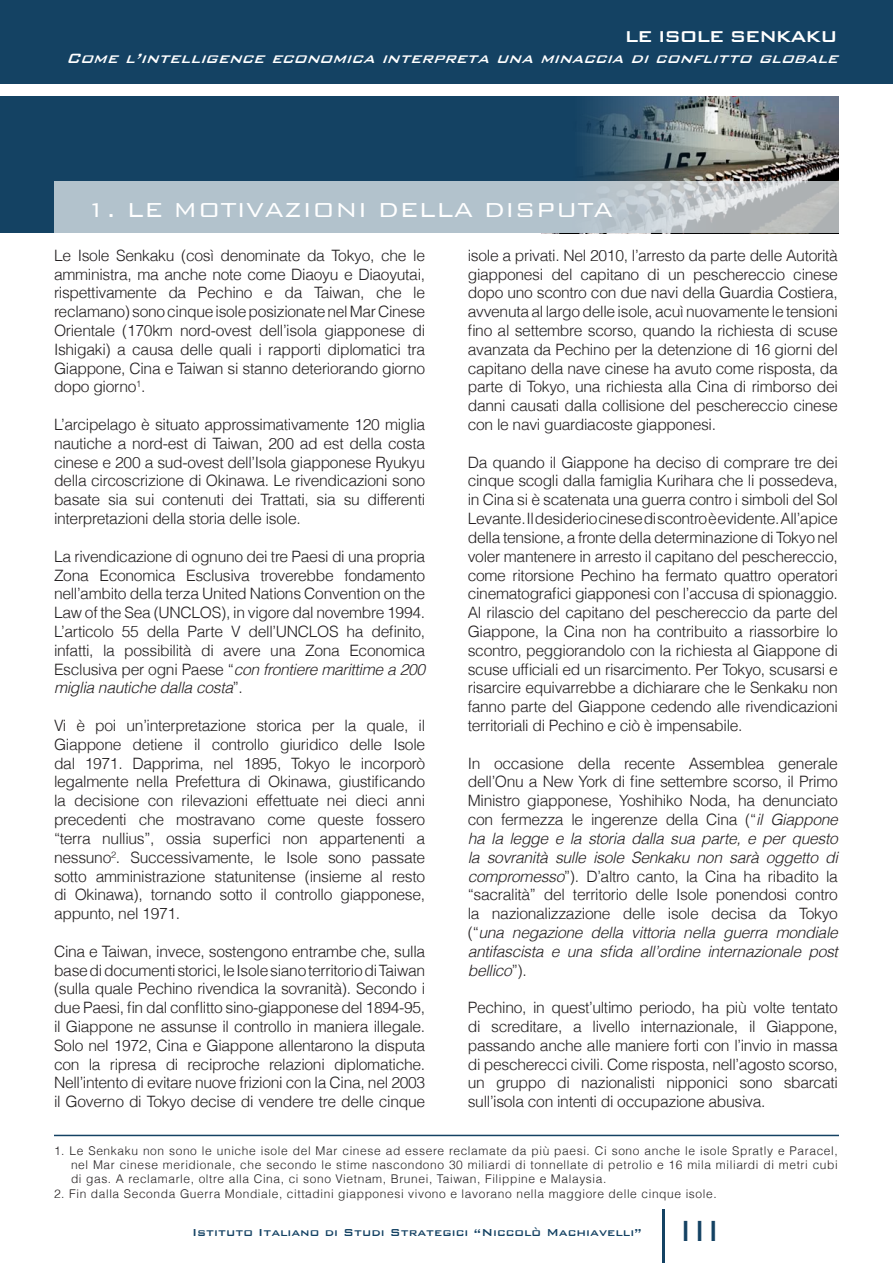
<style>
.page{position:relative;width:893px;height:1263px;background:#fff}
.page>*{position:absolute;margin:0;border:0;box-sizing:border-box;transform-origin:0 0}
.t1{font:300 39px "Bank Gothic";color:#144263}
.t2{font:300 27px "Bank Gothic";color:#fff}
.t3{font:500 21px "Bank Gothic";letter-spacing:-.08em;color:#fff}
.t4{font:italic 500 18px "Bank Gothic";color:#fff}
.t5{font:300 15.6px/18.8px "Helvetica";letter-spacing:-.02em;color:#231f20;text-align:justify}
.t6{font:500 13.5px "Bank Gothic";color:#144263}
.t7{font:300 12px/14.4px "Helvetica";letter-spacing:.05em;color:#231f20;text-align:justify}
.s1{font-style:italic}
</style>
<div class="page">
<hr style="left:663px;top:1210px;width:2px;height:53px;background:#144263">
<hr style="left:54px;top:1135px;width:785px;height:1px;background:#144263">
<div style="left:0;top:0;width:893px;height:83px;background:#144263"></div>
<svg style="left:0;top:97px;width:839px;height:136px;background:#2e526b"></svg>
<svg style="left:54px;top:182px;width:785px;height:51px;background:#b5c2ca"></svg>
<h3 class="t3" style="left:625px;top:20px;width:215px">LE ISOLE SENKAKU</h3>
<p class="t4" style="left:66px;top:45px;width:783px">Comel’intelligenceeconomicainterpretaunaminacciadiconflittoglobale</p>
<h2 class="t2" style="left:86px;top:189px;width:528px">1. LE MOTIVAZIONI DELLA DISPUTA</h2>
<p class="t5" style="left:468px;top:245px;width:372px">isole a privati. Nel 2010, l’arresto da parte delle Autorità giapponesi del capitano di un peschereccio cinese dopo uno scontro con due navi della Guardia Costiera, avvenuta al largo delle isole, acuì nuovamente le tensioni fino al settembre scorso, quando la richiesta di scuse avanzata da Pechino per la detenzione di 16 giorni del capitano della nave cinese ha avuto come risposta, da parte di Tokyo, una richiesta alla Cina di rimborso dei danni causati dalla collisione del peschereccio cinese con le navi guardiacoste giapponesi.</p>
<p class="t5" style="left:468px;top:452px;width:372px">Da quando il Giappone ha deciso di comprare tre dei cinque scogli dalla famiglia Kurihara che li possedeva, in Cina si è scatenata una guerra contro i simboli del Sol Levante. Il desiderio cinese di scontro è evidente. All’apice della tensione, a fronte della determinazione di Tokyo nel voler mantenere in arresto il capitano del peschereccio, come ritorsione Pechino ha fermato quattro operatori cinematografici giapponesi con l’accusa di spionaggio.<br>Al rilascio del capitano del peschereccio da parte del Giappone, la Cina non ha contribuito a riassorbire lo scontro, peggiorandolo con la richiesta al Giappone di scuse ufficiali ed un risarcimento. Per Tokyo, scusarsi e risarcire equivarrebbe a dichiarare che le Senkaku non fanno parte del Giappone cedendo alle rivendicazioni territoriali di Pechino e ciò è impensabile.</p>
<p class="t5" style="left:468px;top:753px;width:372px">In occasione della recente Assemblea generale dell’Onu a New York di fine settembre scorso, il Primo Ministro giapponese, Yoshihiko Noda, ha denunciato con fermezza le ingerenze della Cina (“<span class="s1">il Giappone ha la legge e la storia dalla sua parte, e per questo la sovranità sulle isole Senkaku non sarà oggetto di compromesso</span>”). D’altro canto, la Cina ha ribadito la “sacralità” del territorio delle Isole ponendosi contro la nazionalizzazione delle isole decisa da Tokyo (“<span class="s1">una negazione della vittoria nella guerra mondiale antifascista e una sfida all’ordine internazionale post bellico</span>”).</p>
<p class="t5" style="left:468px;top:997px;width:372px">Pechino, in quest’ultimo periodo, ha più volte tentato di screditare, a livello internazionale, il Giappone, passando anche alle maniere forti con l’invio in massa di pescherecci civili. Come risposta, nell’agosto scorso, un gruppo di nazionalisti nipponici sono sbarcati sull’isola con intenti di occupazione abusiva.</p>
<p class="t5" style="left:54px;top:245px;width:373px">Le Isole Senkaku (così denominate da Tokyo, che le amministra, ma anche note come Diaoyu e Diaoyutai, rispettivamente da Pechino e da Taiwan, che le reclamano) sono cinque isole posizionate nel Mar Cinese Orientale (170km nord-ovest dell’isola giapponese di Ishigaki) a causa delle quali i rapporti diplomatici tra Giappone, Cina e Taiwan si stanno deteriorando giorno dopo giorno<sup>1</sup>.</p>
<p class="t5" style="left:54px;top:414px;width:373px">L’arcipelago è situato approssimativamente 120 miglia nautiche a nord-est di Taiwan, 200 ad est della costa cinese e 200 a sud-ovest dell’Isola giapponese Ryukyu della circoscrizione di Okinawa. Le rivendicazioni sono basate sia sui contenuti dei Trattati, sia su differenti interpretazioni della storia delle isole.</p>
<p class="t5" style="left:54px;top:546px;width:373px">La rivendicazione di ognuno dei tre Paesi di una propria Zona Economica Esclusiva troverebbe fondamento nell’ambito della terza United Nations Convention on the Law of the Sea (UNCLOS), in vigore dal novembre 1994.<br>L’articolo 55 della Parte V dell’UNCLOS ha definito, infatti, la possibilità di avere una Zona Economica Esclusiva per ogni Paese “<span class="s1">con frontiere marittime a 200 miglia nautiche dalla costa</span>”.</p>
<p class="t5" style="left:54px;top:715px;width:373px">Vi è poi un’interpretazione storica per la quale, il Giappone detiene il controllo giuridico delle Isole dal 1971. Dapprima, nel 1895, Tokyo le incorporò legalmente nella Prefettura di Okinawa, giustificando la decisione con rilevazioni effettuate nei dieci anni precedenti che mostravano come queste fossero “terra nullius”, ossia superfici non appartenenti a nessuno<sup>2</sup>. Successivamente, le Isole sono passate sotto amministrazione statunitense (insieme al resto di Okinawa), tornando sotto il controllo giapponese, appunto, nel 1971.</p>
<p class="t5" style="left:54px;top:941px;width:373px">Cina e Taiwan, invece, sostengono entrambe che, sulla base di documenti storici, le Isole siano territorio di Taiwan (sulla quale Pechino rivendica la sovranità). Secondo i due Paesi, fin dal conflitto sino-giapponese del 1894-95, il Giappone ne assunse il controllo in maniera illegale.<br>Solo nel 1972, Cina e Giappone allentarono la disputa con la ripresa di reciproche relazioni diplomatiche.<br>Nell’intento di evitare nuove frizioni con la Cina, nel 2003 il Governo di Tokyo decise di vendere tre delle cinque</p>
<p class="t7" style="left:71px;top:1142px;width:768px;text-indent:-17px">1. Le Senkaku non sono le uniche isole del Mar cinese ad essere reclamate da più paesi. Ci sono anche le isole Spratly e Paracel, nel Mar cinese meridionale, che secondo le stime nascondono 30 miliardi di tonnellate di petrolio e 16 mila miliardi di metri cubi di gas. A reclamarle, oltre alla Cina, ci sono Vietnam, Brunei, Taiwan, Filippine e Malaysia.</p>
<p class="t7" style="left:54px;top:1186px;width:664px">2. Fin dalla Seconda Guerra Mondiale, cittadini giapponesi vivono e lavorano nella maggiore delle cinque isole.</p>
<p class="t6" style="left:192px;top:1222px;width:451px">Istituto Italiano di Studi Strategici “Niccolò Machiavelli”</p>
<h1 class="t1" style="left:679px;top:1200px;width:43px">III</h1>
</div>
